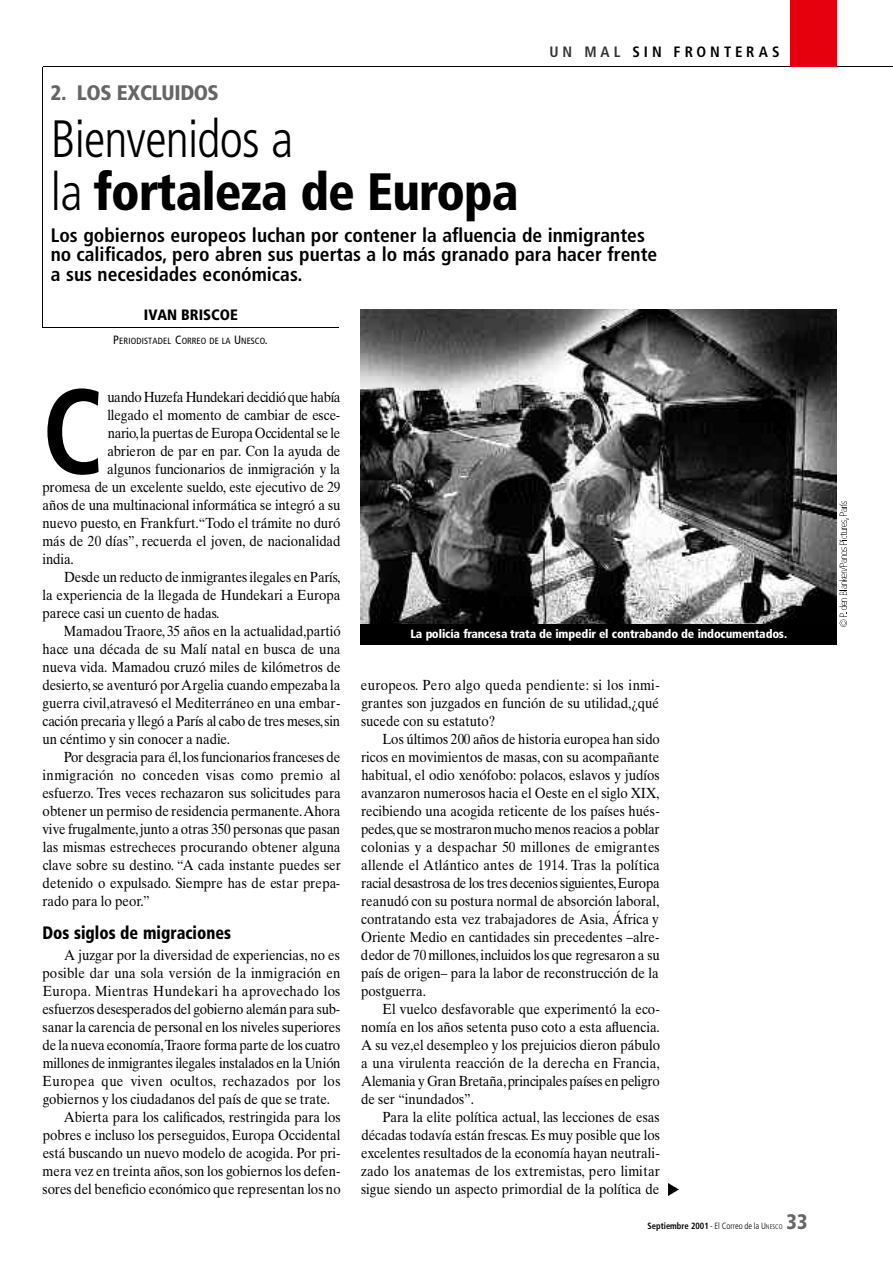
<style>
.page{position:relative;width:893px;height:1263px;background:#fff}
.page>*{position:absolute;margin:0;border:0;box-sizing:border-box;transform-origin:0 0}
.t1{font:700 condensed 120.3px "Frutiger";color:#000;scale:.9 1}
.t2{font:900 condensed 52.5px/52.5px "Frutiger";letter-spacing:-.02em;color:#000;scale:.95 1}
.t3{font:900 condensed 21px "Frutiger";letter-spacing:-.02em;color:#666}
.t4{font:900 condensed 21px "Frutiger";letter-spacing:-.02em;color:#666;scale:.95 1}
.t5{font:700 condensed 19.5px/19.5px "Frutiger";color:#000}
.t6{font:900 condensed 18px "Frutiger";color:#000;scale:.9 1}
.t7{font:700 condensed 15px "Frutiger";letter-spacing:.275em;color:#000}
.t8{font:900 condensed 15px "Frutiger";color:#000}
.t9{font:14.7px/18px "Times Ten";color:#000;text-align:justify;scale:.9 1}
.t10{font:14.7px "Times Ten";letter-spacing:-.02em;color:#000;scale:.9 1}
.t11{font:14.7px "Times Ten";letter-spacing:.025em;color:#000;scale:.9 1}
.t12{font:14.7px "Times Ten";letter-spacing:-.025em;color:#000;scale:.9 1}
.t13{font:14.7px "Times Ten";letter-spacing:-.03em;color:#000;scale:.9 1}
.t14{font:900 condensed 12px "Frutiger";color:#fff}
.t15{font:700 condensed 9px "Frutiger";color:#000;scale:.95 1}
.t16{font:condensed 9px "Frutiger";letter-spacing:.02em;color:#000}
.s1{color:#333}
.s2{font-weight:300}
.s3{font-size:12px}
.s4{font-weight:300;font-size:6.75px}
</style>
<div class="page">
<hr style="left:42px;top:327px;width:297px;height:1px;background:#000">
<hr style="left:42px;top:67px;width:1px;height:260px;background:#000">
<img style="left:668px;top:1184px;width:10px;height:11px">
<img style="left:360px;top:310px;width:476px;height:314px">
<div style="left:360px;top:624px;width:476px;height:21px;background:#000"></div>
<hr style="left:43px;top:66px;width:849px;height:1px;background:#000">
<div style="left:789px;top:0;width:47px;height:67px;background:#e6000e"></div>
<svg style="left:836px;top:501px;width:12px;height:125px"></svg>
<h3 class="t3" style="left:51px;top:84px;width:170px">2 . LOS EXCLUIDOS</h3>
<p class="t7" style="left:549px;top:46px;width:231px"><span class="s1">UN MAL</span> SIN FRONTERAS</p>
<h2 class="t2" style="left:51px;top:117px;width:494px"><span class="s2">Bienvenidos a<br>la</span> fortaleza de Euro p a</h2>
<h3 class="t5" style="left:51px;top:227px;width:608px">Los gobiernos europeos luchan por contener la afluencia de inmigrantes no calificados, pero abren sus puertas a lo más granado para hacer frente a sus necesidades económicas.</h3>
<p class="t8" style="left:144px;top:309px;width:95px">IVAN BRISCOE</p>
<p class="t16" style="left:113px;top:337px;width:156px"><span class="s3">P</span>ERIODISTADEL <span class="s3">C</span>ORREO DE LA <span class="s3">U</span>NESCO<span class="s3">.</span></p>
<h1 class="t1" style="left:42px;top:383px;width:68px">C</h1>
<p class="t13" style="left:107px;top:391px;width:260px">uando Huzefa Hundekari decidió que había</p>
<p class="t9" style="left:108px;top:407px;width:260px">llegado el momento de cambiar de esce-</p>
<p class="t12" style="left:108px;top:427px;width:260px">n a r i o,la puertas de Europa Occidental se le</p>
<p class="t9" style="left:108px;top:443px;width:260px">abrieron de par en par. Con la ayuda de</p>
<p class="t9" style="left:107px;top:461px;width:260px">algunos funcionarios de inmigración y la</p>
<p class="t9" style="left:43px;top:479px;width:332px">promesa de un excelente sueldo, este ejecutivo de 29</p>
<p class="t9" style="left:42px;top:497px;width:333px">años de una multinacional informática se integró a su</p>
<p class="t9" style="left:43px;top:515px;width:332px">nuevo puesto, en Fr a n k f u r t .“ Todo el trámite no duró</p>
<p class="t9" style="left:43px;top:533px;width:332px">más de 20 días”, recuerda el joven, de nacionalidad</p>
<p class="t9" style="left:43px;top:551px;width:36px">i n d i a .</p>
<p class="t9" style="left:64px;top:569px;width:308px">Desde un reducto de inmigrantes i l e g a l e s en París,</p>
<p class="t9" style="left:43px;top:587px;width:332px">la experiencia de la llegada de Hundekari a Europa</p>
<p class="t9" style="left:42px;top:605px;width:198px">parece casi un cuento de hadas.</p>
<p class="t9" style="left:64px;top:623px;width:309px">Mamadou Traore, 35 años en la actualidad,partió</p>
<p class="t9" style="left:43px;top:641px;width:332px">hace una década de su Malí natal en busca de una</p>
<p class="t9" style="left:42px;top:659px;width:333px">nueva vida. Mamadou cruzó miles de kilómetros de</p>
<p class="t9" style="left:43px;top:677px;width:332px">d e s i e r t o, se aventuró por Argelia cuando empezaba la</p>
<p class="t9" style="left:43px;top:695px;width:332px">guerra civil,atravesó el Mediterráneo en una embar-</p>
<p class="t10" style="left:43px;top:715px;width:332px">cación precaria y llegó a París al cabo de tres meses,s i n</p>
<p class="t9" style="left:43px;top:731px;width:210px">un céntimo y sin conocer a nadie.</p>
<p class="t9" style="left:64px;top:749px;width:309px">Por desgracia para él,los funcionarios franceses de</p>
<p class="t11" style="left:42px;top:769px;width:332px">inmigración no conceden visas como premio al</p>
<p class="t9" style="left:42px;top:785px;width:333px">esfuerzo. Tres veces rechazaron sus solicitudes para</p>
<p class="t9" style="left:42px;top:803px;width:333px">obtener un permiso de residencia permanente.A h o r a</p>
<p class="t10" style="left:43px;top:823px;width:332px">vive frugalmente,junto a otras 350 personas que pasan</p>
<p class="t9" style="left:43px;top:839px;width:332px">las mismas estrecheces procurando obtener alguna</p>
<p class="t9" style="left:43px;top:857px;width:333px">clave sobre su destino. “A cada instante puedes ser</p>
<p class="t9" style="left:42px;top:875px;width:332px">detenido o expulsado. Siempre has de estar prepa-</p>
<p class="t9" style="left:42px;top:893px;width:121px">rado para lo peor.”</p>
<p class="t6" style="left:42px;top:925px;width:211px">Dos siglos de migraciones</p>
<p class="t9" style="left:64px;top:947px;width:308px">A juzgar por la diversidad de experiencias, no es</p>
<p class="t9" style="left:43px;top:965px;width:332px">posible dar una sola versión de la inmigración en</p>
<p class="t11" style="left:43px;top:985px;width:332px">E u r o p a . Mientras Hundekari ha aprovechado los</p>
<p class="t9" style="left:43px;top:1001px;width:332px">esfuerzos desesperados del gobierno alemán para sub-</p>
<p class="t9" style="left:42px;top:1019px;width:333px">sanar la carencia de personal en los niveles superiores</p>
<p class="t10" style="left:42px;top:1039px;width:332px">de la nueva economía,Traore forma parte de los cuatro</p>
<p class="t12" style="left:43px;top:1057px;width:332px">millones de inmigrantes ilegales instalados en la Unión</p>
<p class="t11" style="left:42px;top:1075px;width:333px">Europea que viven ocultos, rechazados por los</p>
<p class="t9" style="left:43px;top:1091px;width:321px">gobiernos y los ciudadanos del país de que se trate.</p>
<p class="t9" style="left:64px;top:1109px;width:309px">Abierta para los calificados, restringida para los</p>
<p class="t9" style="left:43px;top:1127px;width:332px">pobres e incluso los perseguidos, Europa Occidental</p>
<p class="t9" style="left:43px;top:1145px;width:332px">está buscando un nuevo modelo de acogida. Por pri-</p>
<p class="t9" style="left:43px;top:1163px;width:332px">mera vez en treinta años,son los gobiernos los defen-</p>
<p class="t9" style="left:43px;top:1181px;width:332px">sores del beneficio económico que representan los no</p>
<p class="t14" style="left:410px;top:628px;width:378px">La policía francesa trata de impedir el contrabando de indocumentados.</p>
<p class="t9" style="left:361px;top:677px;width:334px">e u r o p e o s. Pero algo queda pendiente: si los inmi&shy;grantes son juzgados en función de su utilidad,¿qué sucede con su estatuto?</p>
<p class="t9" style="left:361px;top:731px;width:333px;text-indent:21px">Los últimos 200 años de historia europea han sido ricos en movimientos de masas, con su acompañante habitual, el odio xenófobo: polacos, eslavos y judíos avanzaron numerosos hacia el Oeste en el siglo XIX, recibiendo una acogida reticente de los países hués&shy;p e d e s,que se mostraron mucho menos reacios a poblar colonias y a despachar 50 millones de emigrantes allende el Atlántico antes de 1914. Tras la política racial desastrosa de los tres decenios siguientes,E u r o p a reanudó con su postura normal de absorción laboral, contratando esta vez trabajadores de Asia, África y Oriente Medio en cantidades sin precedentes –alre&shy;dedor de 70 millones, incluidos los que regresaron a su país de origen– para la labor de reconstrucción de la postguerra.</p>
<p class="t9" style="left:361px;top:1001px;width:334px;text-indent:22px">El vuelco desfavorable que experimentó la eco&shy;nomía en los años setenta puso coto a esta afluencia.<br>A su vez,el desempleo y los prejuicios dieron pábulo a una virulenta reacción de la derecha en Fr a n c i a , Alemania y Gran Bretaña,principales países en peligro de ser “inundados”.</p>
<p class="t9" style="left:361px;top:1109px;width:333px;text-indent:21px">Para la elite política actual, las lecciones de esas décadas todavía están frescas. Es muy posible que los excelentes resultados de la economía hayan neutrali&shy;zado los anatemas de los extremistas, pero limitar sigue siendo un aspecto primordial de la política de</p>
<p class="t15" style="left:647px;top:1222px;width:143px">Septiembre 2001 <span class="s2">- El Correo de la U</span><span class="s4">NESCO</span></p>
<h3 class="t4" style="left:786px;top:1214px;width:23px">33</h3>
</div>
